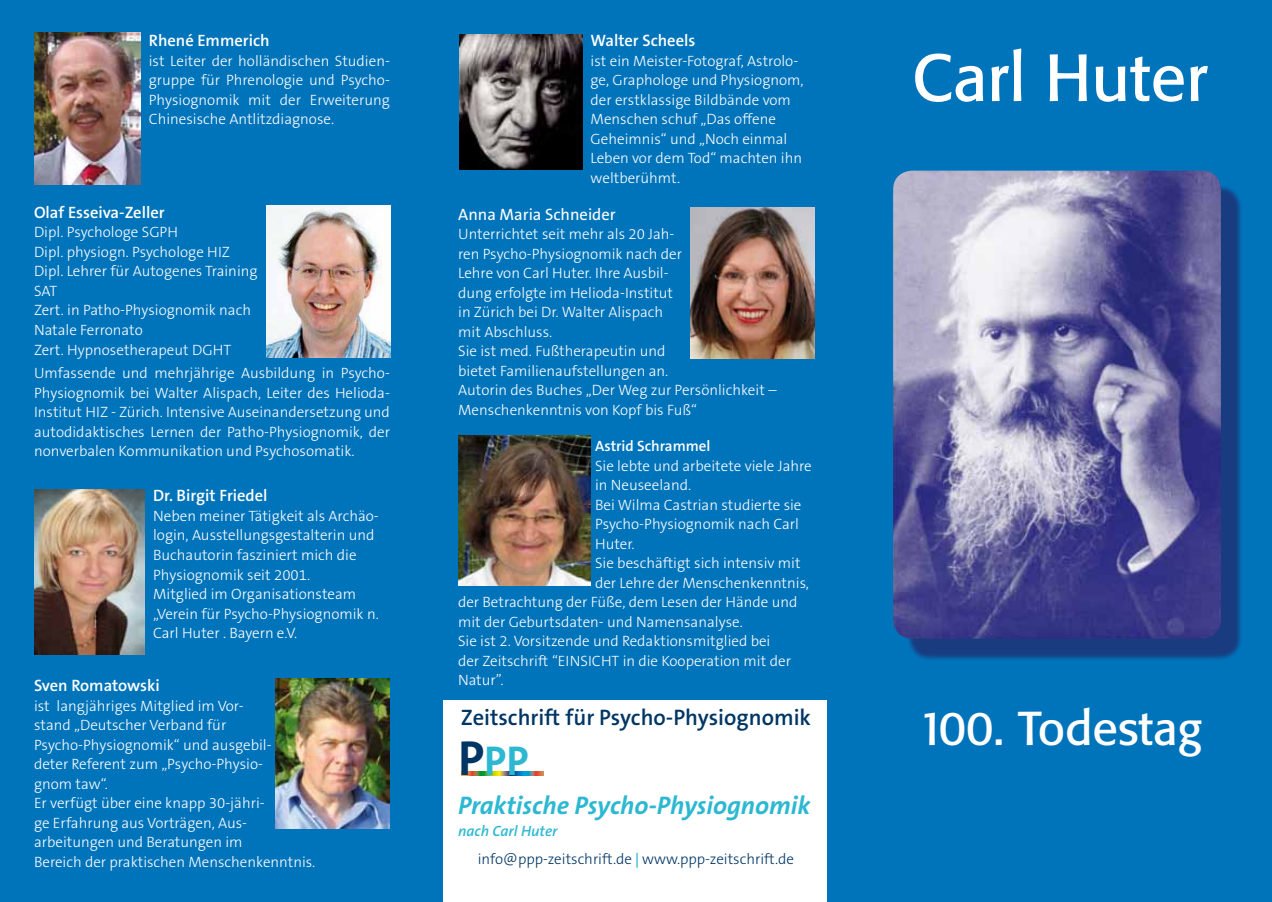
<style>
.page{position:relative;width:1272px;height:902px;background:#fff}
.page>*{position:absolute;margin:0;border:0;box-sizing:border-box;transform-origin:0 0}
.t1{font:65.85px "Formata BQ";color:#fff}
.t2{font:46.95px "Formata BQ";color:#fff}
.t3{font:700 41.7px "The Sans B7";color:#2db8d2}
.t4{font:italic 700 25.5px "The Sans B7";color:#2db8d2}
.t5{font:600 22.5px "The Sans B6";color:#003664}
.t6{font:600 16.5px "The Sans B6";color:#fff}
.t7{font:16.5px "The Sans B5 Plain";color:#fff}
.t8{font:300 15px/19.5px "The Sans B3";color:#fff}
.t9{font:300 15px "The Sans B3";color:#003664}
.t10{font:600 15px "The Sans B6";color:#fff}
.t11{font:italic 600 15px "The Sans B6";color:#2db8d2}
.s1{font-size:49.35px;color:#003664}
.s2{font-family:"Formata BQ";font-weight:400;color:#2db8d2}
</style>
<div class="page">
<div style="left:0;top:0;width:1271px;height:901px;background:#0074bb"></div>
<div style="left:443px;top:701px;width:383px;height:200px;background:#fff"></div>
<div style="left:906px;top:184px;width:337px;height:477px;background:#21296b;opacity:.75"></div>
<img style="left:893px;top:171px;width:327px;height:467px">
<img style="left:34px;top:33px;width:106px;height:151px">
<img style="left:459px;top:34px;width:123px;height:135px">
<svg style="left:461px;top:771px;width:83px;height:4px"></svg>
<img style="left:266px;top:205px;width:124px;height:152px">
<img style="left:276px;top:679px;width:114px;height:149px">
<img style="left:690px;top:207px;width:124px;height:151px">
<img style="left:458px;top:436px;width:133px;height:149px">
<img style="left:34px;top:489px;width:110px;height:165px">
<p class="t6" style="left:149px;top:32px;width:122px">Rhené Emmerich</p>
<p class="t8" style="left:149px;top:52px;width:243px;text-align:justify">ist Leiter der holländischen Studien&shy;gruppe für Phrenologie und Psycho-Physiognomik mit der Erweiterung Chinesische Antlitzdiagnose.</p>
<p class="t6" style="left:34px;top:204px;width:132px">Olaf Esseiva-Zeller</p>
<p class="t8" style="left:34px;top:223px;width:225px">Dipl. Psychologe SGPH<br>Dipl. physiogn. Psychologe HIZ<br>Dipl. Lehrer für Autogenes Training<br>SAT<br>Zert. in Patho-Physiognomik nach<br>Natale Ferronato<br>Zert. Hypnosetherapeut DGHT</p>
<p class="t8" style="left:34px;top:364px;width:357px;text-align:justify">Umfassende und mehrjährige Ausbildung in Psycho-Physiognomik bei Walter Alispach, Leiter des Helioda-Institut HIZ - Zürich. Intensive Auseinandersetzung und autodidaktisches Lernen der Patho-Physiognomik, der nonverbalen Kommunikation und Psychosomatik.</p>
<p class="t6" style="left:153px;top:487px;width:116px">Dr. Birgit Friedel</p>
<p class="t8" style="left:153px;top:506px;width:227px">Neben meiner Tätigkeit als Archäo&shy;login, Ausstellungsgestalterin und<br>Buchautorin fasziniert mich die<br>Physiognomik seit 2001.<br>Mitglied im Organisationsteam „Verein für Psycho-Physiognomik n.<br>Carl Huter . Bayern e.V.</p>
<p class="t6" style="left:34px;top:677px;width:127px">Sven Romatowski</p>
<p class="t8" style="left:34px;top:696px;width:283px">ist langjähriges Mitglied im Vor-<br>stand „Deutscher Verband für<br>Psycho-Physiognomik“ und ausgebil-<br>deter Referent zum „Psycho-Physio-<br>gnom taw“.<br>Er verfügt über eine knapp 30-jähri-<br>ge Erfahrung aus Vorträgen, Aus&shy;arbeitungen und Beratungen im<br>Bereich der praktischen Menschenkenntnis.</p>
<p class="t6" style="left:590px;top:32px;width:106px">Walter Scheels</p>
<p class="t8" style="left:590px;top:52px;width:214px">ist ein Meister-Fotograf, Astrolo&shy;ge, Graphologe und Physiognom, der erstklassige Bildbände vom<br>Menschen schuf „Das offene<br>Geheimnis“ und „Noch einmal<br>Leben vor dem Tod“ machten ihn weltberühmt.</p>
<p class="t7" style="left:458px;top:205px;width:159px">Anna Maria Schneider</p>
<p class="t8" style="left:458px;top:225px;width:320px">Unterrichtet seit mehr als 20 Jah-<br>ren Psycho-Physiognomik nach der<br>Lehre von Carl Huter. Ihre Ausbil-<br>dung erfolgte im Helioda-Institut<br>in Zürich bei Dr. Walter Alispach<br>mit Abschluss.<br>Sie ist med. Fußtherapeutin und<br>bietet Familienaufstellungen an.<br>Autorin des Buches „Der Weg zur Persönlichkeit – Menschenkenntnis von Kopf bis Fuß“</p>
<p class="t10" style="left:595px;top:438px;width:117px">Astrid Schrammel</p>
<p class="t8" style="left:595px;top:456px;width:218px">Sie lebte und arbeitete viele Jahre</p>
<p class="t8" style="left:595px;top:476px;width:98px">in Neuseeland.</p>
<p class="t8" style="left:595px;top:495px;width:208px">Bei Wilma Castrian studierte sie</p>
<p class="t8" style="left:595px;top:515px;width:205px">Psycho-Physiognomik nach Carl</p>
<p class="t8" style="left:595px;top:534px;width:41px">Huter.</p>
<p class="t8" style="left:595px;top:554px;width:207px">Sie beschäftigt sich intensiv mit</p>
<p class="t8" style="left:595px;top:573px;width:215px">der Lehre der Menschenkenntnis,</p>
<p class="t8" style="left:458px;top:593px;width:341px">der Betrachtung der Füße, dem Lesen der Hände und</p>
<p class="t8" style="left:458px;top:612px;width:286px">mit der Geburtsdaten- und Namensanalyse.</p>
<p class="t8" style="left:458px;top:632px;width:314px">Sie ist 2. Vorsitzende und Redaktionsmitglied bei</p>
<p class="t8" style="left:458px;top:651px;width:334px">der Zeitschrift “EINSICHT in die Kooperation mit der</p>
<p class="t8" style="left:458px;top:671px;width:47px">Natur”.</p>
<h3 class="t5" style="left:461px;top:705px;width:351px">Zeitschrift für Psycho-Physiognomik</h3>
<h3 class="t3" style="left:458px;top:739px;width:72px"><span class="s1">P</span>PP</h3>
<h3 class="t4" style="left:458px;top:792px;width:354px">Praktische Psycho-Physiognomik</h3>
<p class="t11" style="left:458px;top:822px;width:101px">nach Carl Huter</p>
<p class="t9" style="left:478px;top:851px;width:318px">info@ppp-zeitschrift.de <span class="s2">|</span> www.ppp-zeitschrift.de</p>
<h1 class="t1" style="left:911px;top:38px;width:298px">Carl Huter</h1>
<h2 class="t2" style="left:917px;top:700px;width:286px">100. Todestag</h2>
</div>
